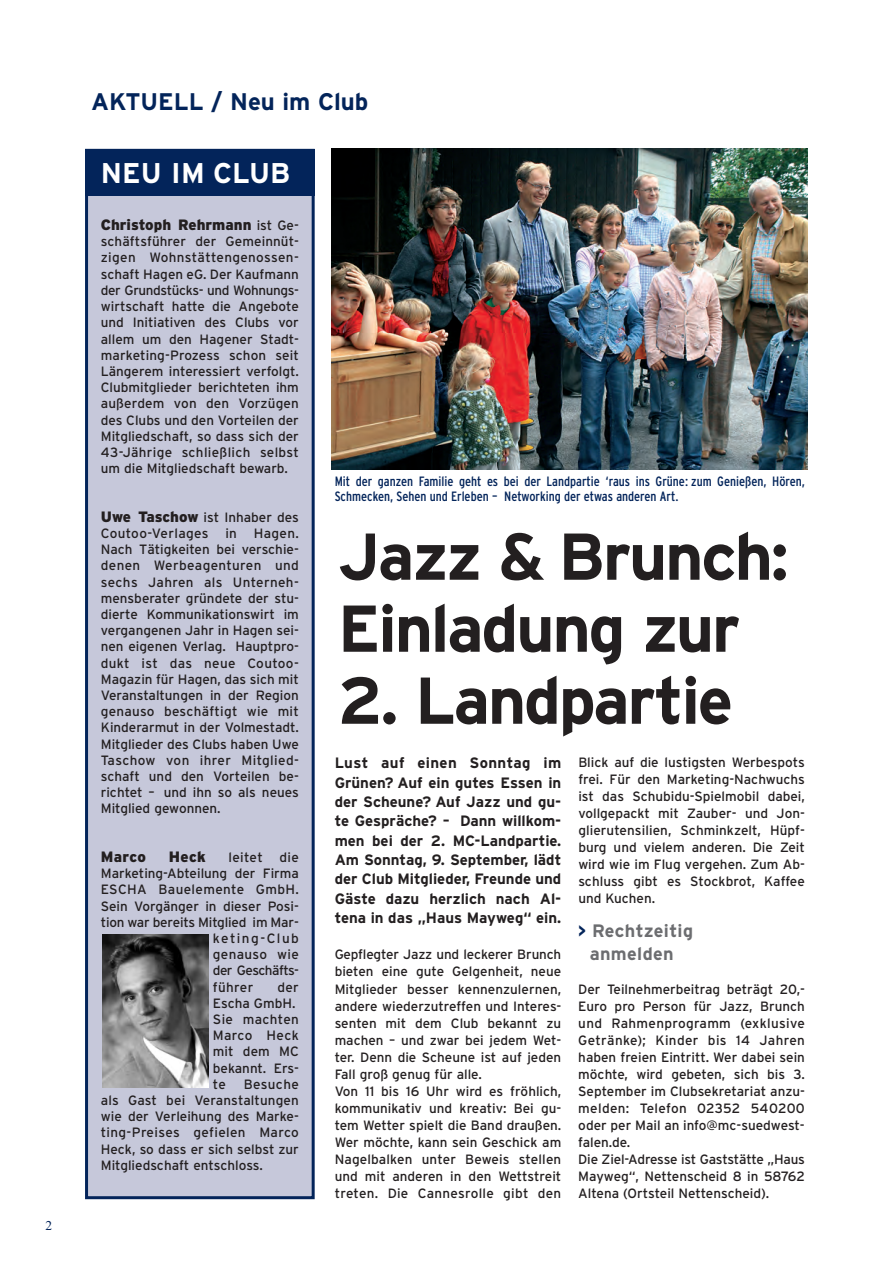
<style>
.page{position:relative;width:893px;height:1263px;background:#fff}
.page>*{position:absolute;margin:0;border:0;box-sizing:border-box;transform-origin:0 0}
.t1{font:700 66px/72px "Interstate";letter-spacing:-.035em;color:#231f20}
.t2{font:700 28.5px "Interstate";letter-spacing:.005em;color:#fff}
.t3{font:700 24px "Interstate";color:#03245a}
.t4{font:700 18px/23px "Interstate";letter-spacing:.02em;color:#6c6d70;text-align:center}
.t5{font:700 15px/19.4px "Interstate";color:#231f20;text-align:justify}
.t6{font:900 15px "Interstate";color:#231f20}
.t7{font:13.5px/16.2px "Interstate";color:#231f20;text-align:justify}
.t8{font:condensed 13.5px/15px "Interstate";color:#03245a}
.t9{font:13.5px "Interstate";letter-spacing:.025em;color:#231f20}
.t10{font:13.5px "Interstate";letter-spacing:-.04em;color:#231f20}
.t11{font:13.5px "Interstate";letter-spacing:.11em;color:#231f20}
.t12{font:13.5px "Times New Roman";color:#03245a}
.s1{font-weight:400;font-size:13.5px}
.s2{font-weight:900;font-size:15px}
.s3{color:#03245a}
</style>
<div class="page">
<div style="left:88px;top:152px;width:224px;height:1044px;background:#c6c8da"></div>
<div style="left:85px;top:149px;width:230px;height:1050px;border:3px solid #03245a"></div>
<div style="left:85px;top:149px;width:230px;height:47px;background:#03245a"></div>
<img style="left:102px;top:934px;width:106px;height:153px">
<img style="left:332px;top:149px;width:476px;height:321px">
<p class="t12" style="left:46px;top:1220px;width:8px">2</p>
<h3 class="t3" style="left:91px;top:88px;width:279px">AKTUELL / Neu im Club</h3>
<h2 class="t2" style="left:101px;top:157px;width:191px">NEU IM CLUB</h2>
<p class="t6" style="left:101px;top:216px;width:200px">Christoph Rehrmann <span class="s1">ist Ge-</span></p>
<p class="t7" style="left:101px;top:234px;width:200px">schäftsführer der Gemeinnüt&shy;zigen Wohnstättengenossen&shy;schaft Hagen eG. Der Kaufmann der Grundstücks- und Wohnungs&shy;wirtschaft hatte die Angebote und Initiativen des Clubs vor allem um den Hagener Stadt&shy;marketing-Prozess schon seit Längerem interessiert verfolgt.<br>Clubmitglieder berichteten ihm außerdem von den Vorzügen des Clubs und den Vorteilen der Mitgliedschaft, so dass sich der 43-Jährige schließlich selbst um die Mitgliedschaft bewarb.</p>
<p class="t7" style="left:101px;top:509px;width:200px"><span class="s2">Uwe Taschow</span> ist Inhaber des Coutoo-Verlages in Hagen.<br>Nach Tätigkeiten bei verschie&shy;denen Werbeagenturen und sechs Jahren als Unterneh&shy;mensberater gründete der stu&shy;dierte Kommunikationswirt im vergangenen Jahr in Hagen sei&shy;nen eigenen Verlag. Hauptpro&shy;dukt ist das neue Coutoo-Magazin für Hagen, das sich mit Veranstaltungen in der Region genauso beschäftigt wie mit Kinderarmut in der Volmestadt.<br>Mitglieder des Clubs haben Uwe Taschow von ihrer Mitglied&shy;schaft und den Vorteilen be&shy;richtet – und ihn so als neues Mitglied gewonnen.</p>
<p class="t6" style="left:101px;top:848px;width:47px">Marco</p>
<p class="t6" style="left:169px;top:848px;width:39px">Heck</p>
<p class="t9" style="left:228px;top:849px;width:72px">leitet die</p>
<p class="t7" style="left:101px;top:865px;width:200px">Marketing-Abteilung der Firma</p>
<p class="t9" style="left:101px;top:882px;width:200px">ESCHA Bauelemente GmbH.</p>
<p class="t7" style="left:101px;top:898px;width:200px">Sein Vorgänger in dieser Posi-</p>
<p class="t7" style="left:101px;top:914px;width:200px">tion war bereits Mitglied im Mar-</p>
<p class="t11" style="left:213px;top:930px;width:88px">keting-Club</p>
<p class="t9" style="left:213px;top:947px;width:88px">genauso wie</p>
<p class="t10" style="left:213px;top:963px;width:88px">der Geschäfts-</p>
<p class="t7" style="left:213px;top:979px;width:42px">führer</p>
<p class="t7" style="left:213px;top:979px;width:88px;text-align:left;text-indent:65px">der<br>Escha GmbH.<br>Sie machten<br>Marco Heck mit dem MC bekannt. Ers&shy;te</p>
<p class="t7" style="left:101px;top:1076px;width:200px;text-indent:143px">Besuche als Gast bei Veranstaltungen wie der Verleihung des Marke&shy;ting-Preises gefielen Marco Heck, so dass er sich selbst zur Mitgliedschaft entschloss.</p>
<p class="t8" style="left:335px;top:474px;width:472px">Mit der ganzen Familie geht es bei der Landpartie ‘raus ins Grüne: zum Genießen, Hören,<br>Schmecken, Sehen und Erleben – Networking der etwas anderen Art.</p>
<h1 class="t1" style="left:338px;top:521px;width:452px">Jazz &amp; Brunch:<br>Einladung zur</h1>
<h1 class="t1" style="left:338px;top:665px;width:397px">2. Landpartie</h1>
<p class="t5" style="left:335px;top:753px;width:228px">Lust auf einen Sonntag im Grünen? Auf ein gutes Essen in der Scheune? Auf Jazz und gu&shy;te Gespräche? – Dann willkom&shy;men bei der 2. MC-Landpartie.<br>Am Sonntag, 9. September, lädt der Club Mitglieder, Freunde und Gäste dazu herzlich nach Al&shy;tena in das „Haus Mayweg“ ein.</p>
<p class="t7" style="left:335px;top:946px;width:228px;line-height:17.1px;text-align:left">Gepflegter Jazz und leckerer Brunch bieten eine gute Gelgenheit, neue Mitglieder besser kennenzulernen, andere wiederzutreffen und Interes&shy;senten mit dem Club bekannt zu machen – und zwar bei jedem Wet&shy;ter. Denn die Scheune ist auf jeden Fall groß genug für alle.<br>Von 11 bis 16 Uhr wird es fröhlich, kommunikativ und kreativ: Bei gu&shy;tem Wetter spielt die Band draußen.<br>Wer möchte, kann sein Geschick am Nagelbalken unter Beweis stellen und mit anderen in den Wettstreit treten. Die Cannesrolle gibt den</p>
<p class="t7" style="left:578px;top:754px;width:228px;line-height:17px">Blick auf die lustigsten Werbespots frei. Für den Marketing-Nachwuchs ist das Schubidu-Spielmobil dabei, vollgepackt mit Zauber- und Jon&shy;glierutensilien, Schminkzelt, Hüpf&shy;burg und vielem anderen. Die Zeit wird wie im Flug vergehen. Zum Ab&shy;schluss gibt es Stockbrot, Kaffee und Kuchen.</p>
<h3 class="t4" style="left:578px;top:919px;width:116px"><span class="s3">&gt;</span> Rechtzeitig anmelden</h3>
<p class="t7" style="left:578px;top:981px;width:228px;line-height:17px;text-align:left">Der Teilnehmerbeitrag beträgt 20,-<br>Euro pro Person für Jazz, Brunch und Rahmenprogramm (exklusive<br>Getränke); Kinder bis 14 Jahren haben freien Eintritt. Wer dabei sein möchte, wird gebeten, sich bis 3.<br>September im Clubsekretariat anzu&shy;melden: Telefon 02352 540200 oder per Mail an info@mc-suedwest&shy;falen.de.<br>Die Ziel-Adresse ist Gaststätte „Haus<br>Mayweg“, Nettenscheid 8 in 58762<br>Altena (Ortsteil Nettenscheid).</p>
</div>
